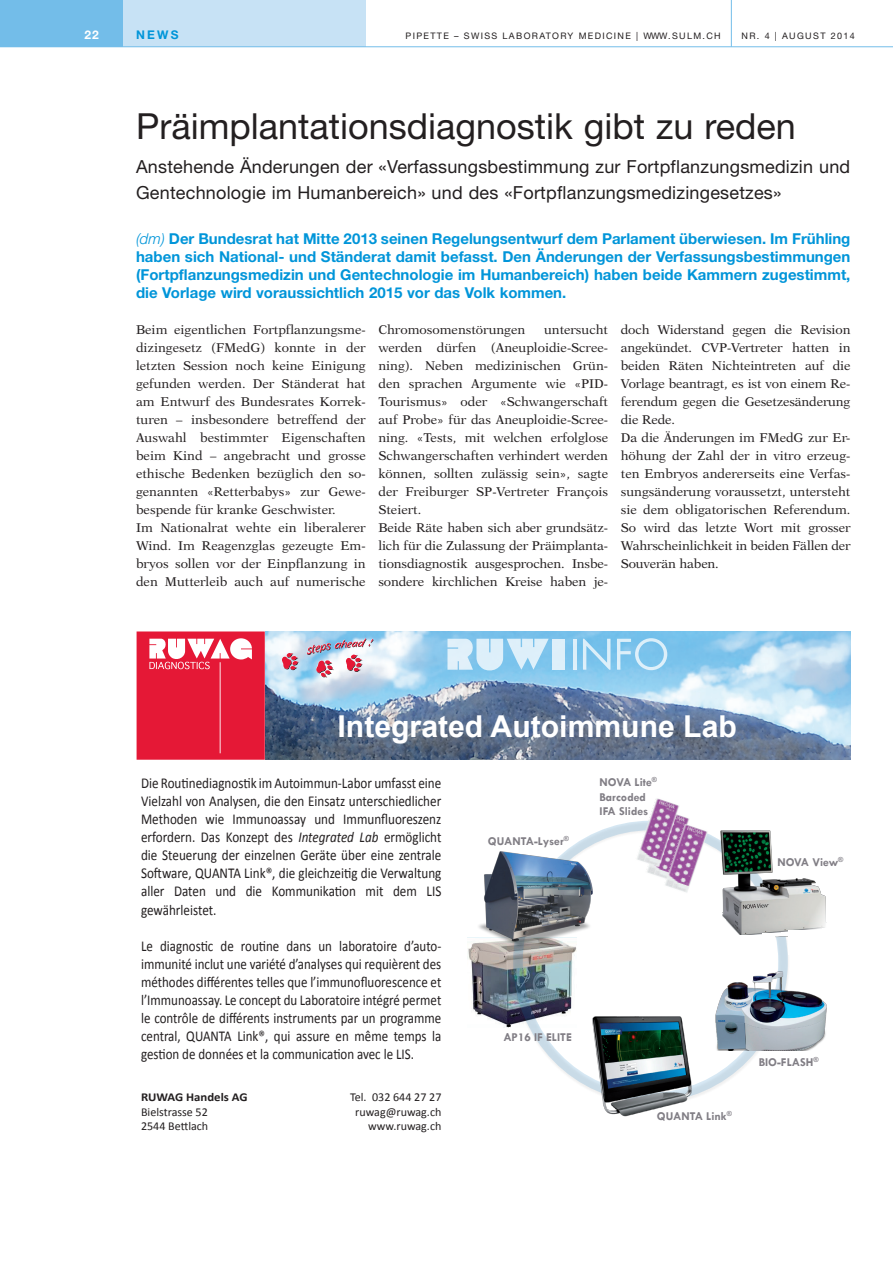
<style>
.page{position:relative;width:893px;height:1263px;background:#fff}
.page>*{position:absolute;margin:0;border:0;box-sizing:border-box;transform-origin:0 0}
.t1{font:36px "Helvetica Neue";color:#231f20}
.t2{font:700 30.15px "Arial";color:#fff}
.t3{font:18px/25.5px "Helvetica Neue";letter-spacing:.01em;color:#231f20}
.t4{font:15.15px/18.1px "Calibri";color:#231f20;text-align:justify;scale:.87 1}
.t5{font:15.15px/18.1px "Calibri";color:#231f20;text-align:justify;scale:.86 1}
.t6{font:700 15px/18px "Helvetica Neue";color:#0095d9;text-align:justify}
.t7{font:12.75px/18px "New Aster";color:#231f20}
.t8{font:700 12px/14.4px "Tw Cen";color:#817e85}
.t9{font:12px/14.4px "Calibri";color:#231f20}
.t10{font:700 12px "Calibri";color:#231f20;scale:1.06 1}
.t11{font:700 12px "Helvetica Neue";color:#0095d9}
.t12{font:700 12px "Helvetica Neue";color:#fff}
.t13{font:9px "Helvetica Neue";letter-spacing:.15em;color:#231f20}
.s1{font-weight:300;font-style:italic}
.s2{font-style:italic}
</style>
<div class="page">
<div style="left:0;top:0;width:365px;height:47px;background:#73bde9"></div>
<div style="left:123px;top:0;width:242px;height:47px;background:#c7e2f5"></div>
<hr style="left:0;top:46px;width:893px;height:1px;background:#73bde9">
<hr style="left:731px;top:0;width:1px;height:47px;background:#73bde9">
<img style="left:467px;top:937px;width:43px;height:90px">
<img style="left:510px;top:822px;width:278px;height:271px">
<img style="left:265px;top:631px;width:585px;height:129px">
<svg style="left:282px;top:638px;width:92px;height:39px"></svg>
<svg style="left:447px;top:639px;width:102px;height:31px;background:#bfe1f5"></svg>
<div style="left:552px;top:639px;width:13px;height:31px;background:#deeffa"></div>
<hr style="left:573px;top:639px;width:3px;height:31px;background:#fff">
<svg style="left:583px;top:639px;width:27px;height:31px"></svg>
<svg style="left:617px;top:638px;width:50px;height:32px;background:#97cfef"></svg>
<svg style="left:137px;top:631px;width:128px;height:129px;background:#e72f4a"></svg>
<img style="left:690px;top:822px;width:137px;height:120px">
<img style="left:706px;top:960px;width:121px;height:91px">
<img style="left:578px;top:1014px;width:127px;height:103px">
<div style="left:657px;top:1111px;width:80px;height:16px;background:#fff"></div>
<div style="left:759px;top:1058px;width:60px;height:11px;background:#fff"></div>
<img style="left:645px;top:816px;width:44px;height:67px">
<img style="left:635px;top:798px;width:46px;height:72px">
<img style="left:663px;top:822px;width:46px;height:74px">
<img style="left:471px;top:842px;width:134px;height:109px">
<div style="left:777px;top:858px;width:81px;height:15px;background:#fff"></div>
<hr style="left:736px;top:936px;width:113px;height:1px;background:#fff">
<hr style="left:763px;top:933px;width:113px;height:1px;background:#fff">
<hr style="left:781px;top:932px;width:112px;height:2px;background:#fff">
<div style="left:822px;top:928px;width:71px;height:10px;background:#fff"></div>
<div style="left:763px;top:934px;width:11px;height:25px;background:#fff"></div>
<div style="left:752px;top:935px;width:11px;height:24px;background:#fff"></div>
<div style="left:741px;top:936px;width:11px;height:24px;background:#fff"></div>
<div style="left:788px;top:931px;width:45px;height:24px;background:#fff"></div>
<svg style="left:701px;top:904px;width:46px;height:47px"></svg>
<div style="left:711px;top:897px;width:11px;height:24px;background:#fff"></div>
<hr style="left:892px;top:0;width:1px;height:1263px;background:#fff">
<p class="t12" style="left:84px;top:27px;width:16px">22</p>
<p class="t11" style="left:136px;top:27px;width:43px">news</p>
<p class="t13" style="left:405px;top:30px;width:317px">pipette – swiss laboratory medicin e | www.sulm.ch</p>
<p class="t13" style="left:742px;top:30px;width:115px">NR. 4 | August 2014</p>
<h1 class="t1" style="left:136px;top:105px;width:661px">Präimplantationsdiagnostik gibt zu reden</h1>
<h3 class="t3" style="left:136px;top:154px;width:716px">Anstehende Änderungen der «Verfassungsbestimmung zur Fortpflanzungsmedizin und<br>Gentechnologie im Humanbereich» und des «Fortpflanzungsmedizingesetzes»</h3>
<p class="t6" style="left:136px;top:229px;width:716px"><span class="s1">(dm)</span> Der Bundesrat hat Mitte 2013 seinen Regelungsentwurf dem Parlament überwiesen. Im Frühling haben sich National- und Ständerat damit befasst. Den Änderungen der Verfassungsbestimmungen (Fortpflanzungsmedizin und Gentechnologie im Humanbereich) haben beide Kammern zugestimmt, die Vorlage wird voraussichtlich 2015 vor das Volk kommen.</p>
<p class="t7" style="left:378px;top:321px;width:231px;text-indent:166px">untersucht werden dürfen (Aneuploidie-Scree&shy;ning). Neben medizinischen Grün&shy;den sprachen Argumente wie «PID-Tourismus» oder «Schwangerschaft auf Probe» für das Aneuploidie-Scree&shy;ning. «Tests, mit welchen erfolglose Schwangerschaften verhindert werden können, sollten zulässig sein», sagte der Freiburger SP-Vertreter François Steiert.<br>Beide Räte haben sich aber grundsätz&shy;lich für die Zulassung der Präimplanta&shy;tionsdiagnostik ausgesprochen. Insbe&shy;sondere kirchlichen Kreise haben je-</p>
<p class="t7" style="left:378px;top:321px;width:148px">Chromosomenstörungen</p>
<p class="t7" style="left:136px;top:321px;width:231px">Beim eigentlichen Fortpflanzungsme&shy;dizingesetz (FMedG) konnte in der letzten Session noch keine Einigung gefunden werden. Der Ständerat hat am Entwurf des Bundesrates Korrek&shy;turen – insbesondere betreffend der Auswahl bestimmter Eigenschaften beim Kind – angebracht und grosse ethische Bedenken bezüglich den so&shy;genannten «Retterbabys» zur Gewe&shy;bespende für kranke Geschwister.<br>Im Nationalrat wehte ein liberalerer Wind. Im Reagenzglas gezeugte Em&shy;bryos sollen vor der Einpflanzung in den Mutterleib auch auf numerische</p>
<p class="t7" style="left:621px;top:321px;width:231px">doch Widerstand gegen die Revision angekündet. CVP-Vertreter hatten in beiden Räten Nichteintreten auf die Vorlage beantragt, es ist von einem Re&shy;ferendum gegen die Gesetzesänderung die Rede.<br>Da die Änderungen im FMedG zur Er&shy;höhung der Zahl der in vitro erzeug&shy;ten Embryos andererseits eine Verfas&shy;sungsänderung voraussetzt, untersteht sie dem obligatorischen Referendum.<br>So wird das letzte Wort mit grosser Wahrscheinlichkeit in beiden Fällen der Souverän haben.</p>
<h2 class="t2" style="left:338px;top:705px;width:401px">Integrated Autoimmune Lab</h2>
<p class="t4" style="left:141px;top:773px;width:347px">Die Routinediagnostik im Autoimmun-Labor umfasst eine Vielzahl von Analysen, die den Einsatz unterschiedlicher Methoden wie Immunoassay und Immunfluoreszenz erfordern. Das Konzept des <span class="s2">Integrated Lab</span> ermöglicht die Steuerung der einzelnen Geräte über eine zentrale Software, QUANTA Link®, die gleichzeitig die Verwaltung aller Daten und die Kommunikation mit dem LIS gewährleistet.</p>
<p class="t5" style="left:141px;top:936px;width:351px">Le diagnostic de routine dans un laboratoire d’auto&shy;immunité inclut une variété d’analyses qui requièrent des méthodes différentes telles que l’immunofluorescence et l’Immunoassay. Le concept du Laboratoire intégré permet le contrôle de différents instruments par un programme central, QUANTA Link®, qui assure en même temps la gestion de données et la communication avec le LIS.</p>
<p class="t9" style="left:350px;top:1089px;width:93px;text-align:right">Tel. 032 644 27 27 ruwag@ruwag.ch www.ruwag.ch</p>
<p class="t8" style="left:599px;top:775px;width:59px">NOVA Lite<sup>®<br></sup>Barcoded<br>IFA Slides</p>
<p class="t8" style="left:488px;top:834px;width:83px">QUANTA-Lyser<sup>®</sup></p>
<p class="t8" style="left:503px;top:1029px;width:70px">AP16 IF ELITE</p>
<p class="t10" style="left:141px;top:1089px;width:102px">RUWAG Handels AG</p>
<p class="t9" style="left:141px;top:1104px;width:69px">Bielstrasse 52<br>2544 Bettlach</p>
<p class="t8" style="left:657px;top:1108px;width:77px">QUANTA Link<sup>®</sup></p>
<p class="t8" style="left:777px;top:855px;width:68px">NOVA View<sup>®</sup></p>
<p class="t8" style="left:759px;top:1055px;width:62px">BIO-FLASH<sup>®</sup></p>
</div>
